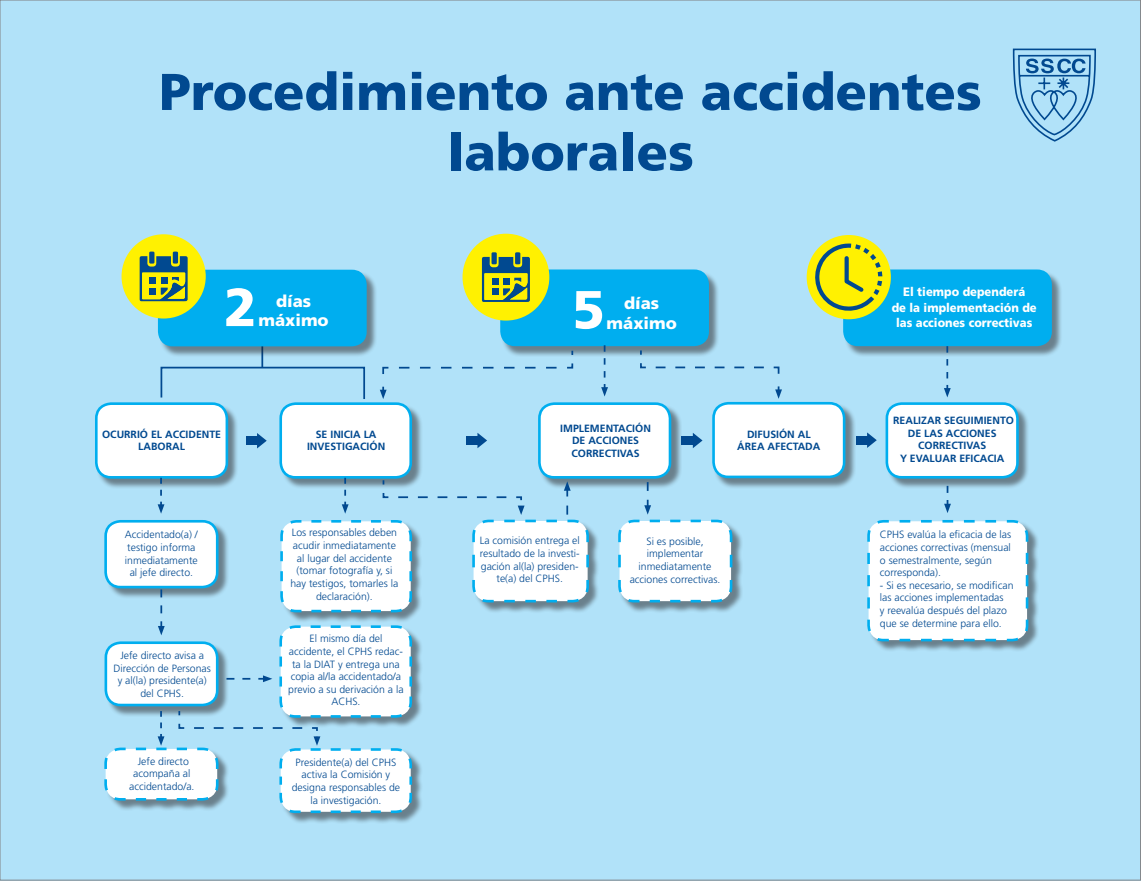
<style>
.page{position:relative;width:1141px;height:881px;background:#fff}
.page>*{position:absolute;margin:0;border:0;box-sizing:border-box;transform-origin:0 0}
.t1{font:900 53.46px "Frutiger";color:#fff}
.t2{font:900 51.62px "Frutiger";color:#014990}
.t3{font:900 16.62px "Frutiger";color:#fff}
.t4{font:900 12.25px/15.8px "Frutiger";color:#fff;text-align:center;scale:.92 1}
.t5{font:300 10.5px/12.6px "Frutiger";color:#014990;text-align:center}
.t6{font:700 10.5px "Frutiger";color:#014990}
</style>
<div class="page">
<div style="left:0;top:0;width:1141px;height:880px;background:#b1e2f9"></div>
<hr style="left:261px;top:345px;width:2px;height:22px;background:#014990">
<div style="left:887px;top:403px;width:143px;height:86px;background:#231f20;opacity:.5"></div>
<div style="left:887px;top:403px;width:130px;height:74px;background:#fff;border-radius:15px"></div>
<div style="left:886px;top:402px;width:133px;height:76px;border:3px solid #00aeef;border-radius:15px"></div>
<div style="left:714px;top:403px;width:142px;height:86px;background:#231f20;opacity:.5"></div>
<div style="left:714px;top:403px;width:130px;height:74px;background:#fff;border-radius:15px"></div>
<div style="left:712px;top:402px;width:133px;height:76px;border:3px solid #00aeef;border-radius:15px"></div>
<div style="left:539px;top:403px;width:143px;height:86px;background:#231f20;opacity:.5"></div>
<div style="left:539px;top:403px;width:131px;height:74px;background:#fff;border-radius:15px"></div>
<div style="left:538px;top:402px;width:133px;height:76px;border:3px solid #00aeef;border-radius:15px"></div>
<div style="left:281px;top:403px;width:142px;height:86px;background:#231f20;opacity:.5"></div>
<div style="left:281px;top:403px;width:130px;height:74px;background:#fff;border-radius:15px"></div>
<div style="left:279px;top:402px;width:133px;height:76px;border:3px solid #00aeef;border-radius:15px"></div>
<div style="left:96px;top:403px;width:143px;height:86px;background:#231f20;opacity:.5"></div>
<div style="left:96px;top:403px;width:131px;height:74px;background:#fff;border-radius:15px"></div>
<div style="left:95px;top:402px;width:133px;height:76px;border:3px solid #00aeef;border-radius:15px"></div>
<div style="left:281px;top:749px;width:142px;height:74px;background:#231f20;opacity:.5"></div>
<div style="left:474px;top:521px;width:126px;height:92px;background:#231f20;opacity:.5"></div>
<div style="left:619px;top:521px;width:124px;height:92px;background:#231f20;opacity:.5"></div>
<div style="left:869px;top:521px;width:170px;height:131px;background:#231f20;opacity:.5"></div>
<div style="left:159px;top:271px;width:219px;height:86px;background:#231f20;opacity:.5"></div>
<div style="left:158px;top:270px;width:209px;height:76px;background:#00aeef;border-radius:15px"></div>
<div style="left:502px;top:271px;width:218px;height:86px;background:#231f20;opacity:.5"></div>
<div style="left:500px;top:269px;width:209px;height:77px;background:#00aeef;border-radius:15px"></div>
<div style="left:844px;top:271px;width:219px;height:86px;background:#231f20;opacity:.5"></div>
<div style="left:843px;top:269px;width:209px;height:77px;background:#00aeef;border-radius:15px"></div>
<div style="left:246px;top:436px;width:13px;height:9px;background:#014990"></div>
<svg style="left:257px;top:433px;width:10px;height:15px"></svg>
<div style="left:466px;top:436px;width:14px;height:9px;background:#014990"></div>
<svg style="left:477px;top:433px;width:10px;height:15px"></svg>
<div style="left:856px;top:435px;width:13px;height:9px;background:#014990"></div>
<svg style="left:867px;top:432px;width:10px;height:16px"></svg>
<svg style="left:944px;top:346px;width:7px;height:51px"></svg>
<svg style="left:867px;top:486px;width:163px;height:156px"></svg>
<div style="left:682px;top:436px;width:13px;height:9px;background:#014990"></div>
<svg style="left:693px;top:433px;width:9px;height:15px"></svg>
<div style="left:807px;top:235px;width:84px;height:84px;background:#fff101;border-radius:50%"></div>
<svg style="left:811px;top:243px;width:71px;height:71px"></svg>
<div style="left:464px;top:235px;width:84px;height:84px;background:#fff101;border-radius:50%"></div>
<div style="left:463px;top:234px;width:86px;height:86px;border:3px solid #fff101;border-radius:50%"></div>
<svg style="left:482px;top:252px;width:48px;height:50px"></svg>
<div style="left:122px;top:234px;width:84px;height:84px;background:#fff101;border-radius:50%"></div>
<svg style="left:140px;top:251px;width:48px;height:50px"></svg>
<svg style="left:160px;top:366px;width:206px;height:33px"></svg>
<svg style="left:601px;top:345px;width:7px;height:51px"></svg>
<svg style="left:617px;top:482px;width:117px;height:121px"></svg>
<svg style="left:639px;top:349px;width:143px;height:50px"></svg>
<svg style="left:380px;top:349px;width:194px;height:50px"></svg>
<svg style="left:1012px;top:48px;width:84px;height:94px"></svg>
<svg style="left:103px;top:478px;width:487px;height:336px"></svg>
<p class="t2" style="left:159px;top:61px;width:824px">Procedimiento ante accidentes</p>
<p class="t2" style="left:447px;top:121px;width:248px">laborales</p>
<p class="t1" style="left:224px;top:275px;width:34px">2</p>
<p class="t3" style="left:276px;top:291px;width:37px">días</p>
<p class="t3" style="left:259px;top:310px;width:72px">máximo</p>
<p class="t6" style="left:102px;top:428px;width:121px">OCURRIÓ EL ACCIDENTE</p>
<p class="t6" style="left:138px;top:440px;width:48px">LABORAL</p>
<p class="t5" style="left:125px;top:528px;width:74px">Accidentado(a) /</p>
<p class="t5" style="left:127px;top:541px;width:70px">testigo informa</p>
<p class="t5" style="left:125px;top:553px;width:74px">inmediatamente</p>
<p class="t5" style="left:130px;top:566px;width:65px">al jefe directo.</p>
<p class="t5" style="left:114px;top:649px;width:99px">Jefe directo avisa a<br>Dirección de Personas y al(la) presidente(a) del CPHS.</p>
<p class="t5" style="left:138px;top:754px;width:53px">Jefe directo</p>
<p class="t5" style="left:129px;top:767px;width:67px">acompaña al accidentado/a.</p>
<p class="t6" style="left:316px;top:428px;width:62px">SE INICIA LA</p>
<p class="t6" style="left:307px;top:440px;width:80px">INVESTIGACIÓN</p>
<p class="t5" style="left:290px;top:526px;width:109px">Los responsables deben acudir inmediatamente al lugar del accidente (tomar fotografía y, si hay testigos, tomarles la declaración).</p>
<p class="t5" style="left:309px;top:632px;width:74px">El mismo día del</p>
<p class="t5" style="left:288px;top:645px;width:117px">accidente, el CPHS redac&shy;ta la DIAT y entrega una copia al/la accidentado/a previo a su derivación a la<br>ACHS.</p>
<p class="t5" style="left:292px;top:756px;width:110px">Presidente(a) del CPHS activa la Comisión y designa responsables de la investigación.</p>
<p class="t1" style="left:572px;top:277px;width:34px">5</p>
<p class="t3" style="left:624px;top:293px;width:37px">días</p>
<p class="t3" style="left:607px;top:313px;width:72px">máximo</p>
<p class="t6" style="left:560px;top:422px;width:92px">IMPLEMENTACIÓN</p>
<p class="t6" style="left:572px;top:434px;width:69px">DE ACCIONES</p>
<p class="t6" style="left:572px;top:447px;width:70px">CORRECTIVAS</p>
<p class="t6" style="left:747px;top:428px;width:65px">DIFUSIÓN AL</p>
<p class="t6" style="left:737px;top:440px;width:85px">ÁREA AFECTADA</p>
<p class="t5" style="left:480px;top:534px;width:102px">La comisión entrega el resultado de la investi&shy;gación al(la) presiden&shy;te(a) del CPHS.</p>
<p class="t5" style="left:630px;top:535px;width:92px">Si es posible, implementar inmediatamente acciones correctivas.</p>
<p class="t4" style="left:903px;top:284px;width:134px">El tiempo dependerá</p>
<p class="t4" style="left:892px;top:299px;width:159px">de la implementación de las acciones correctivas</p>
<p class="t6" style="left:893px;top:414px;width:122px">REALIZAR SEGUIMIENTO</p>
<p class="t6" style="left:908px;top:427px;width:90px">DE LAS ACCIONES</p>
<p class="t6" style="left:918px;top:439px;width:70px">CORRECTIVAS</p>
<p class="t6" style="left:900px;top:452px;width:106px">Y EVALUAR EFICACIA</p>
<p class="t5" style="left:880px;top:528px;width:133px;text-align:left">CPHS evalúa la eficacia de las acciones correctivas (mensual o semestralmente, según corresponda).</p>
<p class="t5" style="left:880px;top:579px;width:135px;text-align:left">- Si es necesario, se modifican las acciones implementadas<br>y reevalúa después del plazo que se determine para ello.</p>
</div>
